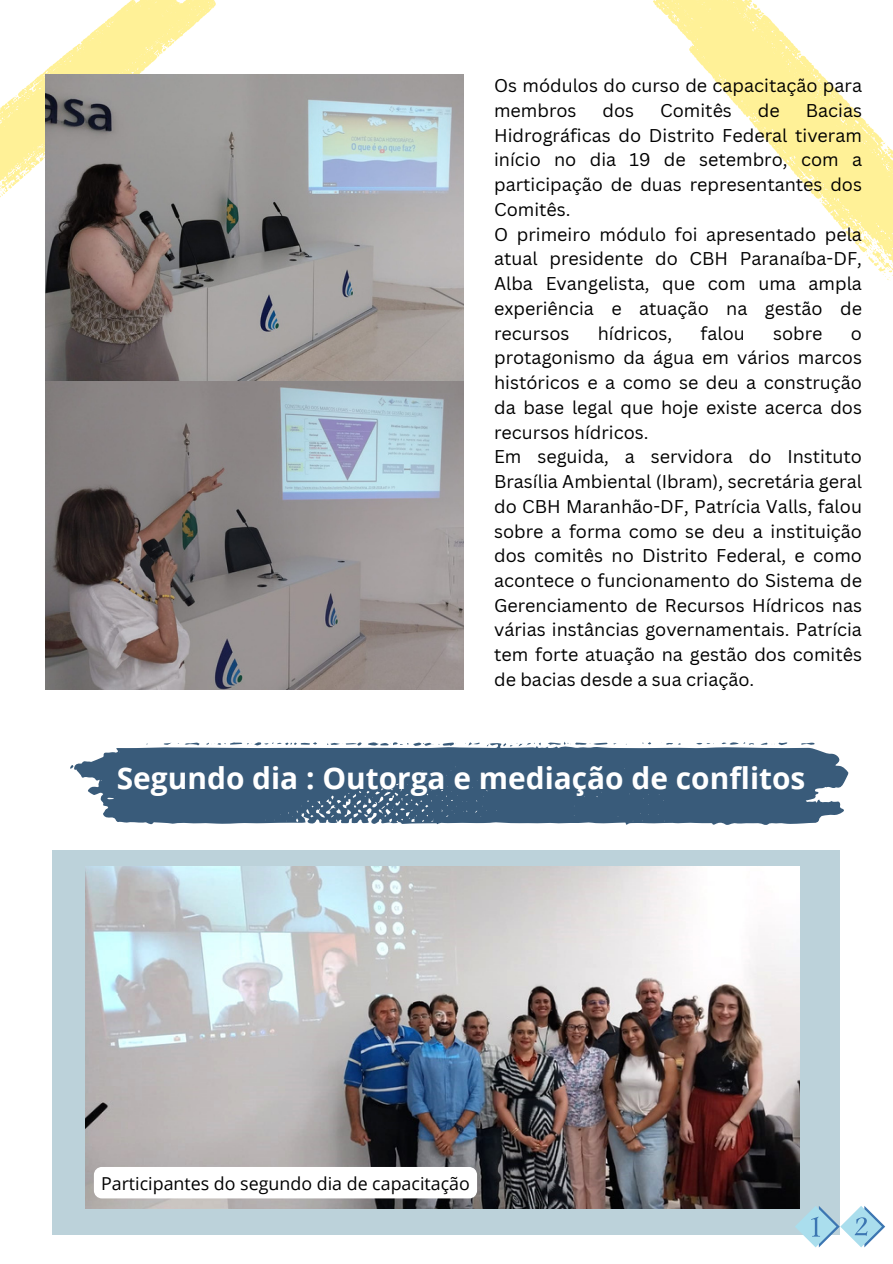
<style>
.page{position:relative;width:893px;height:1264px;background:#fff}
.page>*{position:absolute;margin:0;border:0;box-sizing:border-box;transform-origin:0 0}
.t1{font:700 29.85px "Open Sans";color:#fff}
.t2{font:18px/24.8px "Canva Sans";color:#000;text-align:justify}
.t3{font:17.85px "Open Sans";color:#000}
</style>
<div class="page">
<svg style="left:70px;top:742px;width:778px;height:83px;background:#55728c"></svg>
<div style="left:53px;top:850px;width:786px;height:384px;background:#bcd2da"></div>
<img style="left:86px;top:866px;width:713px;height:342px">
<svg style="left:0;top:0;width:223px;height:240px"></svg>
<svg style="left:653px;top:0;width:239px;height:280px"></svg>
<img style="left:46px;top:75px;width:417px;height:614px">
<svg style="left:794px;top:1205px;width:91px;height:42px"></svg>
<div style="left:94px;top:1166px;width:383px;height:32px;background:#fff"></div>
<p class="t2" style="left:494px;top:73px;width:369px">Os módulos do curso de capacitação para membros</p>
<p class="t2" style="left:494px;top:98px;width:369px;text-indent:312px">Bacias Hidrográficas do Distrito Federal tiveram início no dia 19 de setembro, com a participação de duas representantes dos Comitês.</p>
<p class="t2" style="left:494px;top:221px;width:369px">O primeiro módulo foi apresentado pela atual presidente do CBH Paranaíba-DF, Alba Evangelista, que com uma ampla experiência e atuação na gestão de recursos</p>
<p class="t2" style="left:602px;top:98px;width:33px">dos</p>
<p class="t2" style="left:660px;top:98px;width:73px">Comitês</p>
<p class="t2" style="left:758px;top:98px;width:23px">de</p>
<p class="t2" style="left:597px;top:320px;width:76px">hídricos,</p>
<p class="t2" style="left:700px;top:320px;width:46px">falou</p>
<p class="t2" style="left:773px;top:320px;width:51px">sobre</p>
<p class="t2" style="left:494px;top:320px;width:369px;text-indent:357px">o protagonismo da água em vários marcos históricos e a como se deu a construção da base legal que hoje existe acerca dos recursos hídricos.</p>
<p class="t2" style="left:494px;top:444px;width:369px">Em seguida, a servidora do Instituto Brasília Ambiental (Ibram), secretária geral do CBH Maranhão-DF, Patrícia Valls, falou sobre a forma como se deu a instituição dos comitês no Distrito Federal, e como acontece o funcionamento do Sistema de Gerenciamento de Recursos Hídricos nas várias instâncias governamentais. Patrícia tem forte atuação na gestão dos comitês de bacias desde a sua criação.</p>
<p class="t1" style="left:117px;top:757px;width:690px">Segundo dia : Outorga e mediação de conflitos</p>
<p class="t3" style="left:101px;top:1170px;width:370px">Participantes do segundo dia de capacitação</p>
</div>
